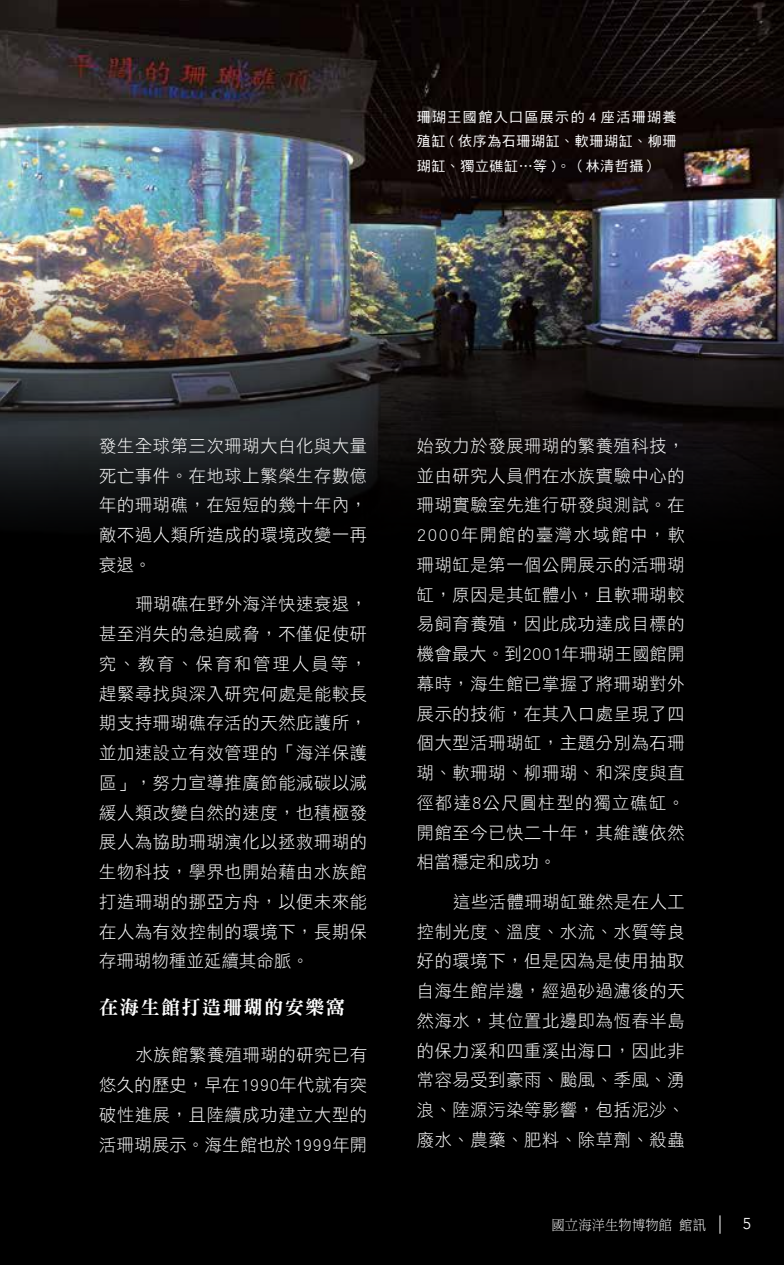
<style>
.page{position:relative;width:784px;height:1265px;background:#fff}
.page>*{position:absolute;margin:0;border:0;box-sizing:border-box;transform-origin:0 0}
.t1{font:19.25px "DF Ming Std W9";letter-spacing:.07em;color:#fff}
.t2{font:17.5px/29.8px "DF Hei Std W3";letter-spacing:.045em;color:#fff;text-align:justify}
.t3{font:300 15.75px "Avenir";color:#fff}
.t4{font:14px/24.5px "DF Hei Std W5";letter-spacing:.04em;color:#fff;text-align:justify}
.t5{font:14px "DF Ming Std W3";letter-spacing:.01em;color:#fff;scale:.95 1}
.s1{font-family:"DF Hei Std W3"}
</style>
<div class="page">
<img style="left:0;top:0;width:784px;height:267px">
<img style="left:0;top:267px;width:784px;height:170px">
<div style="left:0;top:437px;width:784px;height:828px;background:#000"></div>
<svg style="left:719px;top:1215px;width:1px;height:19px"></svg>
<p class="t4" style="left:417px;top:104px;width:261px">珊瑚王國館入口區展示的 4 座活珊瑚養殖缸 ( 依序為石珊瑚缸、軟珊瑚缸、柳珊瑚缸、獨立礁缸⋯等 )。（林清哲攝）</p>
<p class="t2" style="left:99px;top:430px;width:269px">發生全球第三次珊瑚大白化與大量死亡事件。在地球上繁榮生存數億年的珊瑚礁，在短短的幾十年內，敵不過人類所造成的環境改變一再衰退。</p>
<p class="t2" style="left:99px;top:589px;width:269px;text-indent:36px">珊瑚礁在野外海洋快速衰退，甚至消失的急迫威脅，不僅促使研究、教育、保育和管理人員等，趕緊尋找與深入研究何處是能較長期支持珊瑚礁存活的天然庇護所，並加速設立有效管理的「海洋保護區」，努力宣導推廣節能減碳以減緩人類改變自然的速度，也積極發展人為協助珊瑚演化以拯救珊瑚的生物科技，學界也開始藉由水族館打造珊瑚的挪亞方舟，以便未來能在人為有效控制的環境下，長期保存珊瑚物種並延續其命脈。</p>
<p class="t1" style="left:99px;top:996px;width:247px">在海生館打造珊瑚的安樂窩</p>
<p class="t2" style="left:99px;top:1040px;width:269px;text-indent:36px">水族館繁養殖珊瑚的研究已有悠久的歷史，早在1990年代就有突破性進展，且陸續成功建立大型的活珊瑚展示。海生館也於1999年開</p>
<p class="t2" style="left:417px;top:430px;width:269px">始致力於發展珊瑚的繁養殖科技，並由研究人員們在水族實驗中心的珊瑚實驗室先進行研發與測試。在2000年開館的臺灣水域館中，軟珊瑚缸是第一個公開展示的活珊瑚缸，原因是其缸體小，且軟珊瑚較易飼育養殖，因此成功達成目標的機會最大。到2001年珊瑚王國館開幕時，海生館已掌握了將珊瑚對外展示的技術，在其入口處呈現了四個大型活珊瑚缸，主題分別為石珊瑚、軟珊瑚、柳珊瑚、和深度與直徑都達8公尺圓柱型的獨立礁缸。開館至今已快二十年，其維護依然相當穩定和成功。</p>
<p class="t2" style="left:417px;top:887px;width:269px;text-indent:36px">這些活體珊瑚缸雖然是在人工控制光度、溫度、水流、水質等良好的環境下，但是因為是使用抽取自海生館岸邊，經過砂過濾後的天然海水，其位置北邊即為恆春半島的保力溪和四重溪出海口，因此非常容易受到豪雨、颱風、季風、湧浪、陸源污染等影響，包括泥沙、廢水、農藥、肥料、除草劑、殺蟲</p>
<p class="t5" style="left:551px;top:1217px;width:164px">國立海洋生物博物館 <span class="s1">館訊</span></p>
<p class="t3" style="left:743px;top:1214px;width:10px">5</p>
</div>
